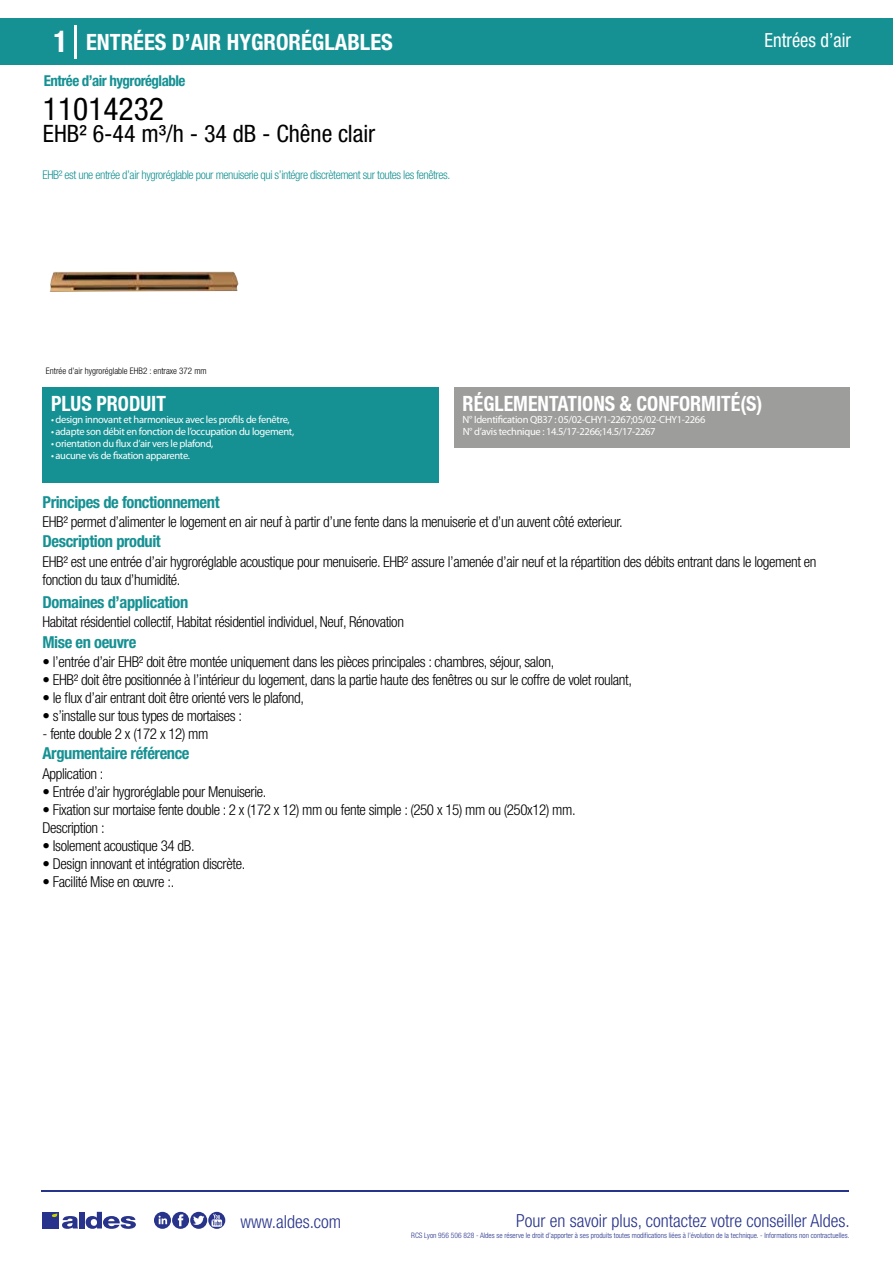
<style>
.page{position:relative;width:893px;height:1263px;background:#fff}
.page>*{position:absolute;margin:0;border:0;box-sizing:border-box;transform-origin:0 0}
.t1{font:condensed 31.5px "Helvetica Neue LT Std";color:#000}
.t2{font:condensed 24px "Helvetica Neue LT Std";color:#000}
.t3{font:700 condensed 22.5px "Helvetica Neue LT Std";color:#fff}
.t4{font:700 condensed 21px "Helvetica Neue";color:#fff;scale:.95 1}
.t5{font:condensed 19.5px "Helvetica Neue LT Std";color:#fff;scale:.95 1}
.t6{font:300 condensed 18px "Helvetica Neue";color:#28348b}
.t7{font:700 condensed 16.5px "Helvetica Neue LT Std";letter-spacing:-.025em;color:#169193}
.t8{font:300 condensed 15px/18px "Helvetica Neue LT Std";letter-spacing:-.025em;color:#000}
.t9{font:700 condensed 15px "Helvetica Neue LT Std";letter-spacing:-.035em;color:#169193}
.t10{font:300 condensed 12px "Helvetica Neue LT Std";letter-spacing:-.035em;color:#169193}
.t11{font:10.5px/12px "Myriad Pro";letter-spacing:-.03em;color:#fff}
.t12{font:300 condensed 9px "Helvetica Neue";color:#000}
.t13{font:300 condensed 7.5px "Helvetica Neue";color:#28348b}
.s1{font-size:30px}
</style>
<div class="page">
<div style="left:0;top:18px;width:893px;height:46px;background:#169193"></div>
<div style="left:454px;top:387px;width:396px;height:61px;background:#9d9d9c"></div>
<div style="left:43px;top:387px;width:396px;height:96px;background:#169193"></div>
<hr style="left:74px;top:25px;width:2px;height:33px;background:#fff">
<hr style="left:41px;top:1190px;width:808px;height:1px;background:#28348b">
<svg style="left:154px;top:1212px;width:71px;height:17px"></svg>
<div style="left:42px;top:1212px;width:17px;height:16px;background:#28348b"></div>
<div style="left:79px;top:1212px;width:5px;height:16px;background:#28348b"></div>
<svg style="left:86px;top:1212px;width:50px;height:17px"></svg>
<svg style="left:52px;top:1213px;width:26px;height:16px"></svg>
<h3 class="t3" style="left:54px;top:28px;width:341px"><span class="s1">1</span> ENTRÉES D’AIR HYGRORÉGLABLES</h3>
<h3 class="t5" style="left:765px;top:29px;width:92px">Entrées d’air</h3>
<p class="t9" style="left:44px;top:71px;width:143px">Entrée d’air hygroréglable</p>
<h1 class="t1" style="left:43px;top:91px;width:122px">11014232</h1>
<h2 class="t2" style="left:43px;top:120px;width:334px">EHB² 6-44 m³/h - 34 dB - Chêne clair</h2>
<p class="t10" style="left:43px;top:167px;width:409px">EHB² est une entrée d’air hygroréglable pour menuiserie qui s’intégre discrètement sur toutes les fenêtres.</p>
<p class="t12" style="left:46px;top:365px;width:162px">Entrée d’air hygroréglable EHB2 : entraxe 372 mm</p>
<h3 class="t4" style="left:51px;top:391px;width:122px">PLUS PRODUIT</h3>
<p class="t11" style="left:51px;top:413px;width:240px">• design innovant et harmonieux avec les profils de fenêtre,</p>
<p class="t11" style="left:51px;top:425px;width:245px">• adapte son débit en fonction de l’occupation du logement,</p>
<p class="t11" style="left:51px;top:437px;width:164px">• orientation du flux d’air vers le plafond,</p>
<p class="t11" style="left:51px;top:449px;width:141px">• aucune vis de fixation apparente.</p>
<h3 class="t4" style="left:463px;top:391px;width:317px">RÉGLEMENTATIONS &amp; CONFORMITÉ(S)</h3>
<p class="t11" style="left:463px;top:413px;width:244px">N° Identification QB37 : 05/02-CHY1-2267;05/02-CHY1-2266<br>N° d’avis technique : 14.5/17-2266;14.5/17-2267</p>
<p class="t7" style="left:43px;top:492px;width:179px">Principes de fonctionnement</p>
<p class="t7" style="left:43px;top:531px;width:120px">Description produit</p>
<p class="t8" style="left:43px;top:513px;width:582px">EHB² permet d’alimenter le logement en air neuf à partir d’une fente dans la menuiserie et d’un auvent côté exterieur.</p>
<p class="t8" style="left:43px;top:552px;width:775px">EHB² est une entrée d’air hygroréglable acoustique pour menuiserie. EHB² assure l’amenée d’air neuf et la répartition des débits entrant dans le logement en fonction du taux d’humidité.</p>
<p class="t8" style="left:43px;top:613px;width:363px">Habitat résidentiel collectif, Habitat résidentiel individuel, Neuf, Rénovation</p>
<p class="t8" style="left:43px;top:652px;width:513px">• l’entrée d’air EHB² doit être montée uniquement dans les pièces principales : chambres, séjour, salon,</p>
<p class="t8" style="left:43px;top:670px;width:591px">• EHB² doit être positionnée à l’intérieur du logement, dans la partie haute des fenêtres ou sur le coffre de volet roulant,</p>
<p class="t8" style="left:43px;top:688px;width:263px">• le flux d’air entrant doit être orienté vers le plafond,</p>
<p class="t8" style="left:43px;top:706px;width:201px">• s’installe sur tous types de mortaises :</p>
<p class="t8" style="left:43px;top:724px;width:167px">- fente double 2 x (172 x 12) mm</p>
<p class="t7" style="left:43px;top:592px;width:147px">Domaines d’application</p>
<p class="t7" style="left:43px;top:632px;width:95px">Mise en oeuvre</p>
<p class="t7" style="left:43px;top:743px;width:149px">Argumentaire référence</p>
<p class="t8" style="left:43px;top:764px;width:62px">Application :</p>
<p class="t8" style="left:43px;top:782px;width:225px">• Entrée d’air hygroréglable pour Menuiserie.</p>
<p class="t8" style="left:43px;top:800px;width:535px">• Fixation sur mortaise fente double : 2 x (172 x 12) mm ou fente simple : (250 x 15) mm ou (250x12) mm.<br>Description :</p>
<p class="t8" style="left:43px;top:836px;width:154px">• Isolement acoustique 34 dB.</p>
<p class="t8" style="left:43px;top:854px;width:204px">• Design innovant et intégration discrète.</p>
<p class="t8" style="left:43px;top:872px;width:133px">• Facilité Mise en œuvre :.</p>
<p class="t6" style="left:240px;top:1211px;width:102px">www.aldes.com</p>
<p class="t6" style="left:516px;top:1211px;width:335px">Pour en savoir plus, contactez votre conseiller Aldes.</p>
<p class="t13" style="left:411px;top:1230px;width:440px">RCS Lyon 956 506 828 - Aldes se réserve le droit d’apporter à ses produits toutes modifications liées à l’évolution de la technique. - Informations non contractuelles.</p>
</div>
